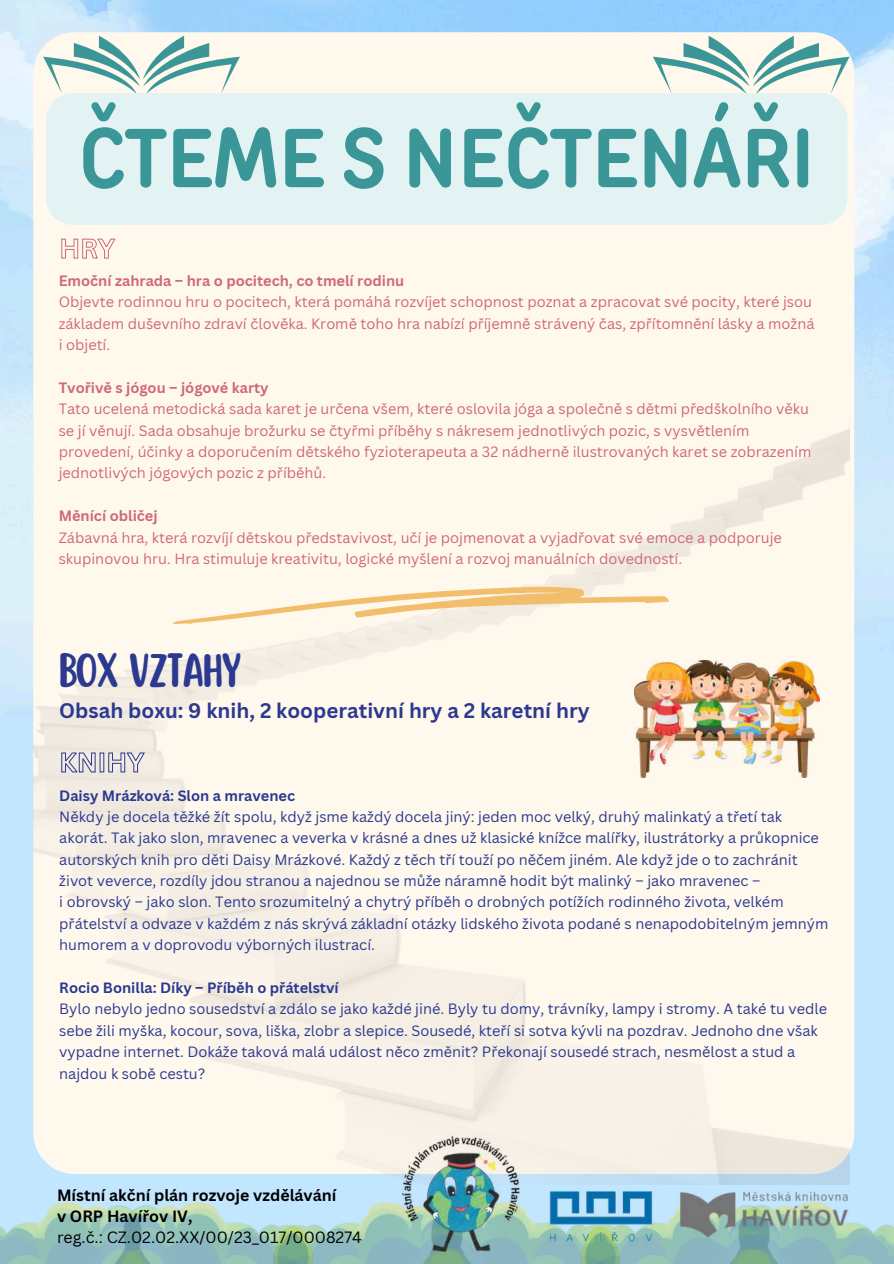
<style>
.page{position:relative;width:894px;height:1264px;background:#fff}
.page>*{position:absolute;margin:0;border:0;box-sizing:border-box;transform-origin:0 0}
.t1{font:700 83.25px "TT Rounds Condensed";color:#3a9697}
.t2{font:42px "Scripter";letter-spacing:-.04em;color:#2b3990}
.t3{font:700 20.55px "Canva Sans";color:#2b3990}
.t4{font:700 15.9px/21.5px "Canva Sans";color:#000}
.t5{font:15.9px "Canva Sans";color:#000}
.t6{font:14.55px/21.5px "Canva Sans";color:#2b3990}
.t7{font:14.55px/21.5px "Canva Sans";color:#cf6879}
.t8{font:700 14.55px "Canva Sans";color:#cf6879}
.t9{font:700 14.55px "Canva Sans";color:#2b3990}
</style>
<div class="page">
<img style="left:0;top:362px;width:893px;height:840px">
<img style="left:0;top:0;width:893px;height:362px">
<div style="left:33px;top:32px;width:821px;height:1141px;background:#fff8ed"></div>
<img style="left:780px;top:1202px;width:113px;height:61px">
<img style="left:0;top:1202px;width:112px;height:61px">
<img style="left:312px;top:1202px;width:162px;height:61px">
<img style="left:581px;top:1243px;width:199px;height:20px">
<img style="left:112px;top:1202px;width:200px;height:61px">
<svg style="left:43px;top:36px;width:197px;height:58px;background:#caddd6"></svg>
<img style="left:674px;top:1184px;width:180px;height:59px">
<img style="left:525px;top:1184px;width:149px;height:66px">
<img style="left:33px;top:411px;width:816px;height:773px">
<img style="left:391px;top:1133px;width:134px;height:125px">
<svg style="left:652px;top:36px;width:197px;height:58px;background:#c9ddd6"></svg>
<svg style="left:173px;top:585px;width:497px;height:39px;background:#fae9cd"></svg>
<img style="left:634px;top:661px;width:185px;height:117px">
<div style="left:46px;top:93px;width:801px;height:132px;background:#e3f2f2;border-radius:27px"></div>
<svg style="left:61px;top:238px;width:55px;height:21px"></svg>
<svg style="left:61px;top:752px;width:85px;height:21px;background:#c1c0ce"></svg>
<h1 class="t1" style="left:79px;top:102px;width:737px">ČTEME S NEČTENÁŘI</h1>
<p class="t8" style="left:59px;top:272px;width:347px">Emoční zahrada – hra o pocitech, co tmelí rodinu</p>
<p class="t7" style="left:59px;top:291px;width:757px">Objevte rodinnou hru o pocitech, která pomáhá rozvíjet schopnost poznat a zpracovat své pocity, které jsou základem duševního zdraví člověka. Kromě toho hra nabízí příjemně strávený čas, zpřítomnění lásky a možná i objetí.</p>
<p class="t8" style="left:59px;top:379px;width:211px">Tvořivě s jógou – jógové karty</p>
<p class="t7" style="left:59px;top:398px;width:754px">Tato ucelená metodická sada karet je určena všem, které oslovila jóga a společně s dětmi předškolního věku se jí věnují. Sada obsahuje brožurku se čtyřmi příběhy s nákresem jednotlivých pozic, s vysvětlením provedení, účinky a doporučením dětského fyzioterapeuta a 32 nádherně ilustrovaných karet se zobrazením jednotlivých jógových pozic z příběhů.</p>
<p class="t8" style="left:59px;top:507px;width:100px">Měnící obličej</p>
<p class="t7" style="left:59px;top:526px;width:724px">Zábavná hra, která rozvíjí dětskou představivost, učí je pojmenovat a vyjadřovat své emoce a podporuje skupinovou hru. Hra stimuluje kreativitu, logické myšlení a rozvoj manuálních dovedností.</p>
<h2 class="t2" style="left:59px;top:646px;width:185px">BOX VZTAHY</h2>
<h3 class="t3" style="left:59px;top:698px;width:531px">Obsah boxu: 9 knih, 2 kooperativní hry a 2 karetní hry</h3>
<p class="t9" style="left:59px;top:786px;width:237px">Daisy Mrázková: Slon a mravenec</p>
<p class="t6" style="left:59px;top:806px;width:770px">Někdy je docela těžké žít spolu, když jsme každý docela jiný: jeden moc velký, druhý malinkatý a třetí tak akorát. Tak jako slon, mravenec a veverka v krásné a dnes už klasické knížce malířky, ilustrátorky a průkopnice autorských knih pro děti Daisy Mrázkové. Každý z těch tří touží po něčem jiném. Ale když jde o to zachránit život veverce, rozdíly jdou stranou a najednou se může náramně hodit být malinký – jako mravenec –<br>i obrovský – jako slon. Tento srozumitelný a chytrý příběh o drobných potížích rodinného života, velkém přátelství a odvaze v každém z nás skrývá základní otázky lidského života podané s nenapodobitelným jemným humorem a v doprovodu výborných ilustrací.</p>
<p class="t9" style="left:59px;top:979px;width:281px">Rocio Bonilla: Díky – Příběh o přátelství</p>
<p class="t6" style="left:59px;top:998px;width:769px">Bylo nebylo jedno sousedství a zdálo se jako každé jiné. Byly tu domy, trávníky, lampy i stromy. A také tu vedle sebe žili myška, kocour, sova, liška, zlobr a slepice. Sousedé, kteří si sotva kývli na pozdrav. Jednoho dne však vypadne internet. Dokáže taková malá událost něco změnit? Překonají sousedé strach, nesmělost a stud a najdou k sobě cestu?</p>
<p class="t4" style="left:57px;top:1184px;width:281px">Místní akční plán rozvoje vzdělávání v ORP Havířov IV,</p>
<p class="t5" style="left:57px;top:1228px;width:306px">reg.č.: CZ.02.02.XX/00/23_017/0008274</p>
</div>
